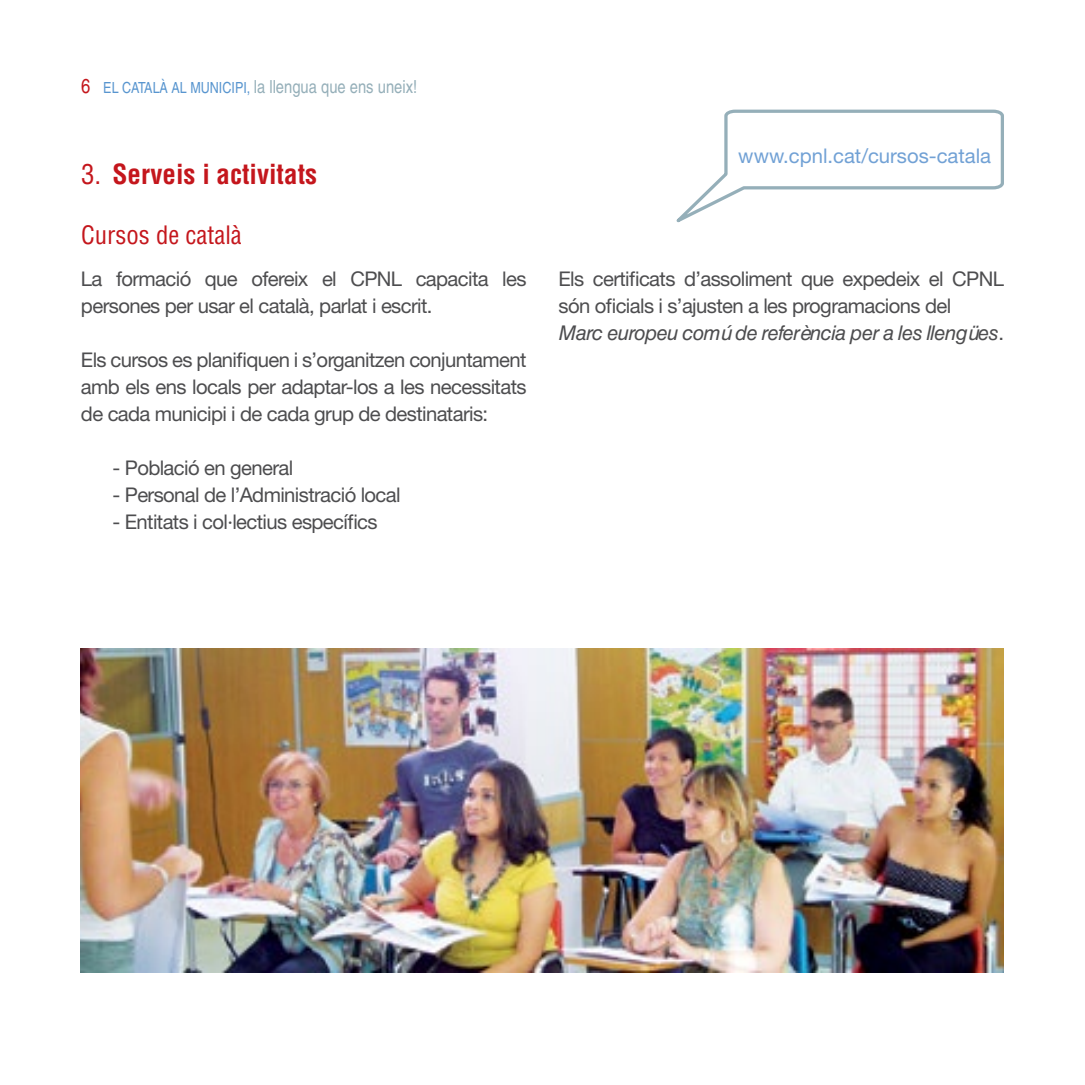
<style>
.page{position:relative;width:1085px;height:1085px;background:#fff}
.page>*{position:absolute;margin:0;border:0;box-sizing:border-box;transform-origin:0 0}
.t1{font:700 condensed 27px "Helvetica";color:#c4161c}
.t2{font:condensed 24.75px "Helvetica";color:#c4161c}
.t3{font:20.25px/27px "Helvetica Neue";letter-spacing:-.03em;color:#4d4d4f}
.t4{font:italic 20.25px "Helvetica LT Std";letter-spacing:-.03em;color:#4d4d4f}
.t5{font:20.25px "Helvetica Neue";color:#71a1d5}
.t6{font:condensed 18px "Helvetica";color:#95afb9}
.s1{font-size:20.25px;color:#c4161c}
.s2{font-size:15.3px;color:#5895cf}
.s3{font-weight:400}
.s4{font-family:"Helvetica Neue";font-style:normal}
</style>
<div class="page">
<svg style="left:676px;top:109px;width:328px;height:114px"></svg>
<img style="left:81px;top:648px;width:922px;height:324px">
<p class="t6" style="left:81px;top:77px;width:337px"><span class="s1">6</span> <span class="s2">EL CATALÀ AL MUNICIPI,</span> la llengua que ens uneix!</p>
<h1 class="t1" style="left:81px;top:157px;width:237px"><span class="s3">3.</span> Serveis i activitats</h1>
<p class="t2" style="left:81px;top:219px;width:162px">Cursos de català</p>
<p class="t3" style="left:81px;top:265px;width:447px">La formació que ofereix el CPNL capacita les persones per usar el català, parlat i escrit.</p>
<p class="t3" style="left:81px;top:346px;width:447px;text-align:justify">Els cursos es planifiquen i s’organitzen conjuntament amb els ens locals per adaptar-los a les necessitats de cada municipi i de cada grup de destinataris:</p>
<p class="t3" style="left:112px;top:454px;width:182px">- Població en general</p>
<p class="t3" style="left:112px;top:481px;width:289px">- Personal de l’Administració local</p>
<p class="t3" style="left:112px;top:508px;width:266px">- Entitats i col·lectius específics</p>
<p class="t5" style="left:738px;top:143px;width:254px">www.cpnl.cat/cursos-catala</p>
<p class="t3" style="left:558px;top:265px;width:447px">Els certificats d’assoliment que expedeix el CPNL són oficials i s’ajusten a les programacions del</p>
<p class="t4" style="left:558px;top:321px;width:447px">Marc europeu comú de referència per a les llengües<span class="s4">.</span></p>
</div>
